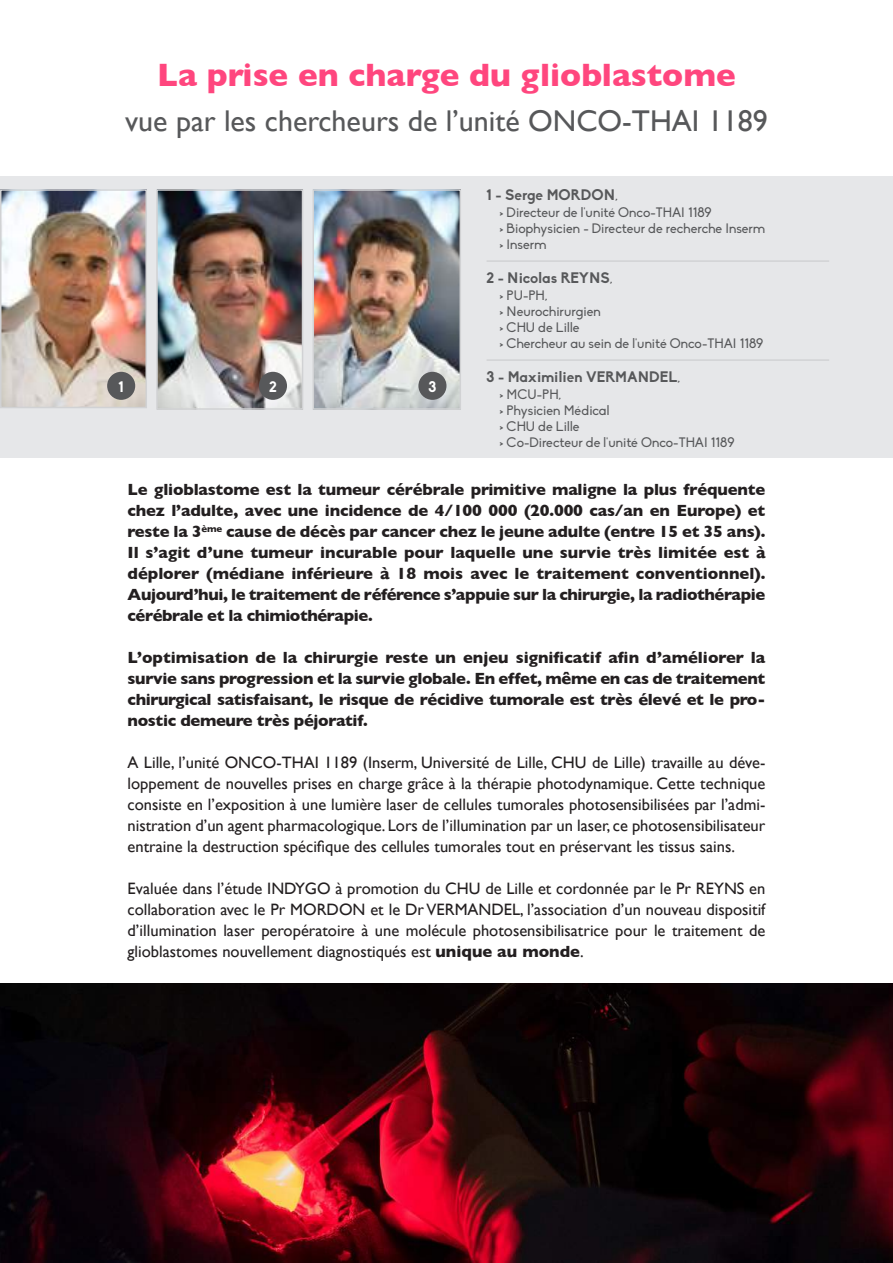
<style>
.page{position:relative;width:893px;height:1263px;background:#fff}
.page>*{position:absolute;margin:0;border:0;box-sizing:border-box;transform-origin:0 0}
.t1{font:700 33px "Gill Sans";color:#ff467e}
.t2{font:30px "Gill Sans";color:#57585a}
.t3{font:16.5px/21px "Gill Sans";color:#231f20;text-align:justify}
.t4{font:700 16.5px/21px "Gill Sans";letter-spacing:-.025em;color:#231f20;text-align:justify}
.t5{font:700 15px "Biko";color:#57585a}
.t6{font:700 15px "Biko";color:#fff}
.t7{font:13.5px/16.2px "Biko";color:#57585a}
.s1{font-weight:400;font-size:13.5px}
.s2{font-weight:700}
</style>
<div class="page">
<div style="left:0;top:176px;width:893px;height:282px;background:#e6e7e9"></div>
<img style="left:3px;top:192px;width:141px;height:213px">
<div style="left:0;top:189px;width:147px;height:219px;border:2px solid #d1d2d4"></div>
<img style="left:159px;top:192px;width:141px;height:215px">
<div style="left:156px;top:189px;width:147px;height:221px;border:2px solid #d1d2d4"></div>
<img style="left:316px;top:192px;width:142px;height:215px">
<div style="left:313px;top:189px;width:148px;height:221px;border:2px solid #d1d2d4"></div>
<hr style="left:487px;top:260px;width:342px;height:2px;background:#d1d2d4">
<hr style="left:487px;top:359px;width:342px;height:2px;background:#d1d2d4">
<div style="left:107px;top:372px;width:28px;height:28px;background:#57585a;border-radius:50%"></div>
<div style="left:259px;top:372px;width:28px;height:28px;background:#57585a;border-radius:50%"></div>
<div style="left:418px;top:372px;width:28px;height:28px;background:#57585a;border-radius:50%"></div>
<img style="left:0;top:983px;width:893px;height:280px">
<h1 class="t1" style="left:157px;top:49px;width:580px">La prise en charge du glioblastome</h1>
<h2 class="t2" style="left:125px;top:104px;width:644px">vue par les chercheurs de l’unité ONCO-THAI 1189</h2>
<p class="t6" style="left:118px;top:378px;width:7px">1</p>
<p class="t6" style="left:269px;top:378px;width:9px">2</p>
<p class="t6" style="left:428px;top:378px;width:9px">3</p>
<p class="t5" style="left:487px;top:186px;width:132px">1 - Serge MORDON<span class="s1">,</span></p>
<p class="t7" style="left:499px;top:204px;width:267px">&gt; Directeur de l'unité Onco-THAI 1189<br>&gt; Biophysicien - Directeur de recherche Inserm &gt; Inserm</p>
<p class="t5" style="left:487px;top:269px;width:127px">2 - Nicolas REYNS<span class="s1">,</span></p>
<p class="t7" style="left:499px;top:287px;width:265px">&gt; PU-PH,<br>&gt; Neurochirurgien<br>&gt; CHU de Lille<br>&gt; Chercheur au sein de l'unité Onco-THAI 1189</p>
<p class="t5" style="left:487px;top:368px;width:195px">3 - Maximilien VERMANDEL<span class="s1">,</span></p>
<p class="t7" style="left:499px;top:386px;width:237px">&gt; MCU-PH,<br>&gt; Physicien Médical<br>&gt; CHU de Lille<br>&gt; Co-Directeur de l'unité Onco-THAI 1189</p>
<p class="t4" style="left:128px;top:479px;width:639px">Le glioblastome est la tumeur cérébrale primitive maligne la plus fréquente chez l’adulte, avec une incidence de 4/100 000 (20.000 cas/an en Europe) et reste la 3<sup>ème</sup> cause de décès par cancer chez le jeune adulte (entre 15 et 35 ans).<br>Il s’agit d’une tumeur incurable pour laquelle une survie très limitée est à déplorer (médiane inférieure à 18 mois avec le traitement conventionnel).<br>Aujourd’hui, le traitement de référence s’appuie sur la chirurgie, la radiothérapie cérébrale et la chimiothérapie.</p>
<p class="t4" style="left:128px;top:647px;width:639px">L’optimisation de la chirurgie reste un enjeu significatif afin d’améliorer la survie sans progression et la survie globale. En effet, même en cas de traitement chirurgical satisfaisant, le risque de récidive tumorale est très élevé et le pro&shy;nostic demeure très péjoratif.</p>
<p class="t3" style="left:128px;top:752px;width:639px">A Lille, l’unité ONCO-THAI 1189 (Inserm, Université de Lille, CHU de Lille) travaille au déve&shy;loppement de nouvelles prises en charge grâce à la thérapie photodynamique. Cette technique consiste en l’exposition à une lumière laser de cellules tumorales photosensibilisées par l’admi&shy;nistration d’un agent pharmacologique. Lors de l’illumination par un laser, ce photosensibilisateur entraine la destruction spécifique des cellules tumorales tout en préservant les tissus sains.</p>
<p class="t3" style="left:128px;top:878px;width:639px">Evaluée dans l’étude INDYGO à promotion du CHU de Lille et cordonnée par le Pr REYNS en collaboration avec le Pr MORDON et le Dr VERMANDEL, l’association d’un nouveau dispositif d’illumination laser peropératoire à une molécule photosensibilisatrice pour le traitement de glioblastomes nouvellement diagnostiqués est <span class="s2">unique au monde</span>.</p>
</div>
